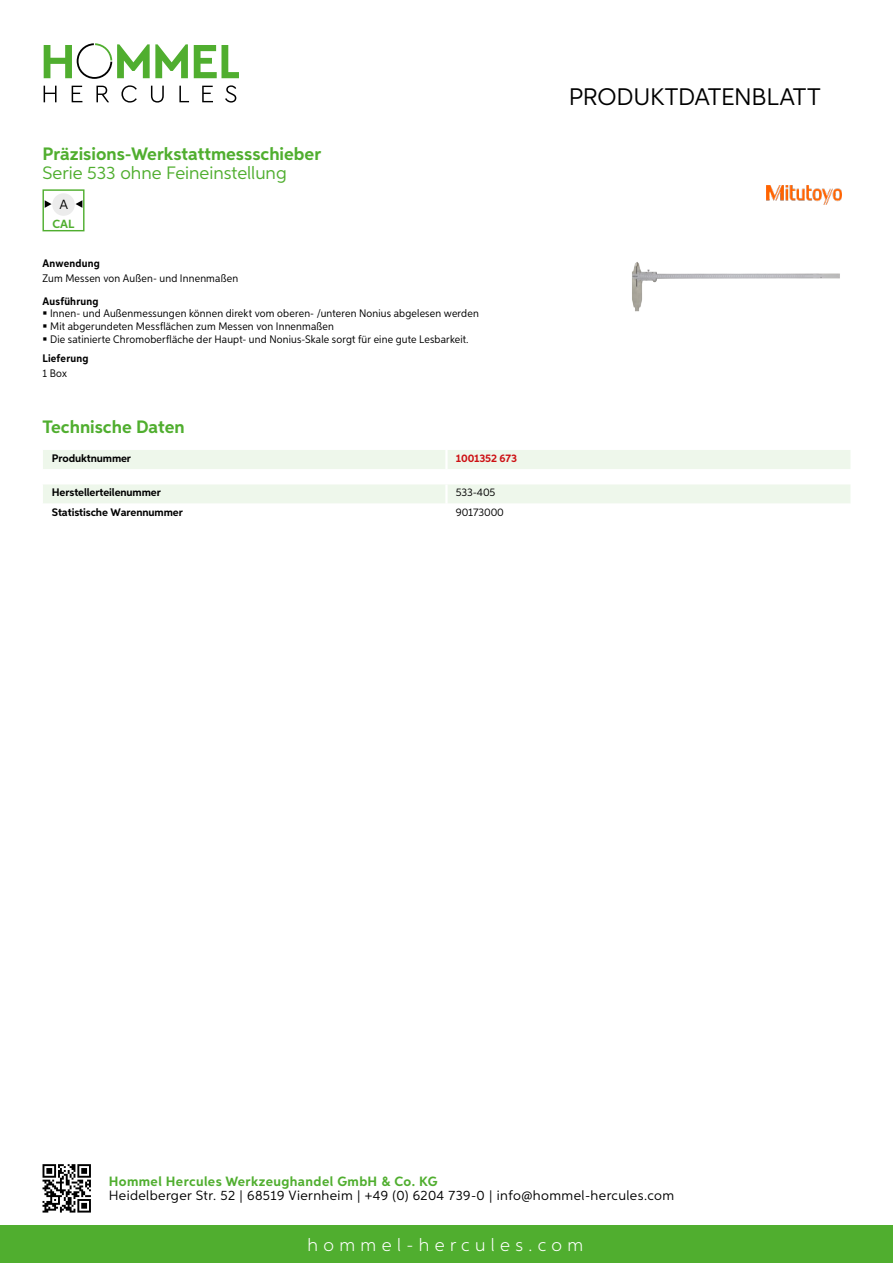
<style>
.page{position:relative;width:893px;height:1263px;background:#fff}
.page>*{position:absolute;margin:0;border:0;box-sizing:border-box;transform-origin:0 0}
.t1{font:24px "Aspira";letter-spacing:-.01em;color:#000}
.t2{font:700 18px "Aspira";color:#50ae2f}
.t3{font:18px "Aspira";color:#50ae2f}
.t4{font:300 18px "Aspira";letter-spacing:.3em;color:#fff}
.t5{font:13.5px "Aspira";letter-spacing:.03em;color:#000}
.t6{font:700 13.5px "Aspira";letter-spacing:.03em;color:#50ae2f}
.t7{font:13.35px "Aspira";color:#000}
.t8{font:700 11.85px "Aspira";color:#50ae2f}
.t9{font:10.95px/12.8px "Aspira Nar";letter-spacing:.015em;color:#000}
.t10{font:700 10.95px "Aspira";letter-spacing:-.01em;color:#000}
.t11{font:700 10.95px "Aspira Nar";letter-spacing:.02em;color:#000}
.t12{font:10.95px "Aspira";letter-spacing:-.01em;color:#000}
.t13{font:700 10.95px "Aspira";letter-spacing:-.01em;color:#cd1013}
</style>
<div class="page">
<div style="left:0;top:1226px;width:893px;height:37px;background:#50ae2f"></div>
<svg style="left:43px;top:1164px;width:48px;height:48px"></svg>
<svg style="left:194px;top:45px;width:45px;height:33px"></svg>
<svg style="left:44px;top:43px;width:144px;height:36px"></svg>
<svg style="left:44px;top:86px;width:13px;height:16px"></svg>
<svg style="left:72px;top:86px;width:10px;height:16px"></svg>
<svg style="left:96px;top:86px;width:13px;height:16px"></svg>
<svg style="left:121px;top:85px;width:16px;height:18px"></svg>
<svg style="left:151px;top:86px;width:13px;height:17px"></svg>
<svg style="left:179px;top:86px;width:10px;height:16px"></svg>
<svg style="left:202px;top:86px;width:11px;height:16px"></svg>
<svg style="left:225px;top:85px;width:11px;height:18px"></svg>
<div style="left:43px;top:450px;width:807px;height:19px;background:#eef7eb"></div>
<hr style="left:445px;top:450px;width:3px;height:19px;background:#fff">
<div style="left:43px;top:484px;width:807px;height:19px;background:#eef7eb"></div>
<div style="left:43px;top:189px;width:42px;height:42px;border:1px solid #50ae2f"></div>
<div style="left:52px;top:193px;width:23px;height:23px;background:#ececec;border-radius:50%"></div>
<svg style="left:76px;top:200px;width:6px;height:8px"></svg>
<svg style="left:45px;top:200px;width:7px;height:8px"></svg>
<img style="left:632px;top:262px;width:208px;height:49px">
<img style="left:766px;top:185px;width:76px;height:19px">
<h2 class="t2" style="left:43px;top:142px;width:280px">Präzisions-Werkstattmessschieber</h2>
<h2 class="t3" style="left:43px;top:162px;width:246px">Serie 533 ohne Feineinstellung</h2>
<p class="t7" style="left:59px;top:196px;width:10px">a</p>
<p class="t8" style="left:53px;top:216px;width:23px">CAL</p>
<p class="t11" style="left:43px;top:257px;width:59px">Anwendung</p>
<p class="t9" style="left:43px;top:272px;width:197px">Zum Messen von Außen- und Innenmaßen</p>
<p class="t11" style="left:43px;top:294px;width:58px">Ausführung</p>
<p class="t9" style="left:50px;top:307px;width:430px">Innen- und Außenmessungen können direkt vom oberen- /unteren Nonius abgelesen werden<br>Mit abgerundeten Messflächen zum Messen von Innenmaßen<br>Die satinierte Chromoberfläche der Haupt- und Nonius-Skale sorgt für eine gute Lesbarkeit.</p>
<p class="t11" style="left:43px;top:352px;width:47px">Lieferung</p>
<p class="t9" style="left:43px;top:367px;width:26px">1 Box</p>
<h2 class="t2" style="left:43px;top:416px;width:144px">Technische Daten</h2>
<p class="t10" style="left:52px;top:451px;width:81px">Produktnummer</p>
<p class="t13" style="left:456px;top:451px;width:63px">1001352 673</p>
<p class="t10" style="left:52px;top:486px;width:111px">Herstellerteilenummer</p>
<p class="t12" style="left:456px;top:486px;width:41px">533-405</p>
<p class="t10" style="left:52px;top:505px;width:132px">Statistische Warennummer</p>
<p class="t12" style="left:456px;top:505px;width:50px">90173000</p>
<h1 class="t1" style="left:569px;top:82px;width:253px">Produktdatenblatt</h1>
<p class="t6" style="left:109px;top:1172px;width:330px">Hommel Hercules Werkzeughandel GmbH &amp; Co. KG</p>
<p class="t5" style="left:109px;top:1187px;width:567px">Heidelberger Str. 52 | 68519 Viernheim | +49 (0) 6204 739-0 | info@hommel-hercules.com</p>
<h2 class="t4" style="left:307px;top:1234px;width:277px">hommel-hercules.com</h2>
</div>
